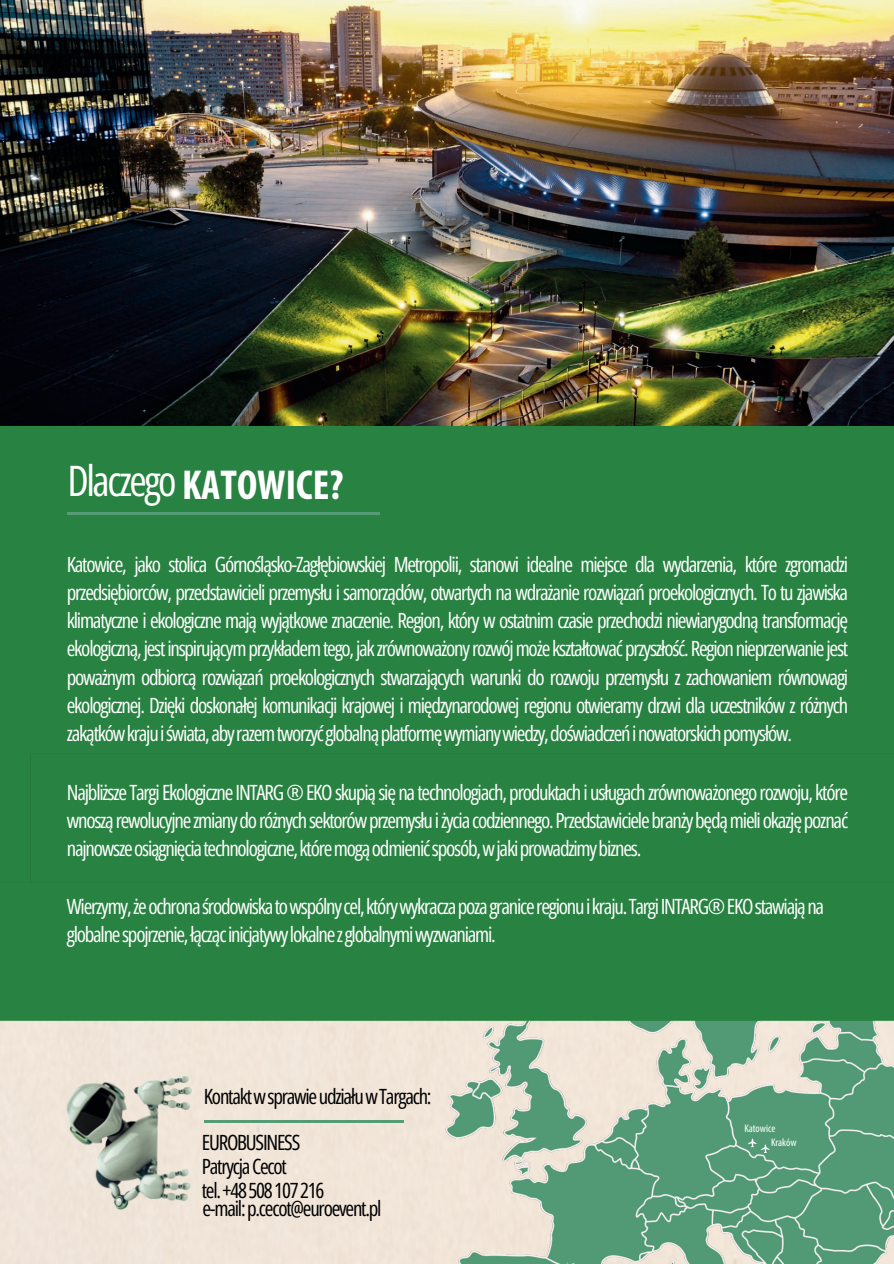
<style>
.page{position:relative;width:894px;height:1264px;background:#fff}
.page>*{position:absolute;margin:0;border:0;box-sizing:border-box;transform-origin:0 0}
.t1{font:700 condensed 42px "Myriad Pro";color:#fff}
.t2{font:21px/28.2px "Open Sans Condensed";letter-spacing:-.06em;color:#fff;text-align:justify}
.t3{font:21px/23.7px "Open Sans Condensed";letter-spacing:-.06em;color:#000001}
.t4{font:condensed 11.1px/14.1px "Myriad Pro";color:#fff}
.s1{font-family:"Open Sans Condensed";font-weight:400;font-stretch:normal}
</style>
<div class="page">
<img style="left:0;top:425px;width:893px;height:838px">
<div style="left:19px;top:740px;width:874px;height:128px;background:#288241"></div>
<img style="left:0;top:0;width:893px;height:425px">
<hr style="left:67px;top:513px;width:313px;height:2px;background:#559b76">
<img style="left:64px;top:1074px;width:138px;height:154px">
<hr style="left:204px;top:1120px;width:199px;height:2px;background:#559b76">
<svg style="left:747px;top:1138px;width:22px;height:15px"></svg>
<div style="left:0;top:868px;width:893px;height:162px;background:#288241"></div>
<h1 class="t1" style="left:67px;top:458px;width:277px"><span class="s1">Dlaczego</span> KATOWICE?</h1>
<p class="t2" style="left:67px;top:550px;width:782px">Katowice, jako stolica Górnośląsko-Zagłębiowskiej Metropolii, stanowi idealne miejsce dla wydarzenia, które zgromadzi przedsiębiorców, przedstawicieli przemysłu i samorządów, otwartych na wdrażanie rozwiązań proekologicznych. To tu zjawiska klimatyczne i ekologiczne mają wyjątkowe znaczenie. Region, który w ostatnim czasie przechodzi niewiarygodną transformację ekologiczną, jest inspirującym przykładem tego, jak zrównoważony rozwój może kształtować przyszłość. Region nieprzerwanie jest poważnym odbiorcą rozwiązań proekologicznych stwarzających warunki do rozwoju przemysłu z zachowaniem równowagi ekologicznej. Dzięki doskonałej komunikacji krajowej i międzynarodowej regionu otwieramy drzwi dla uczestników z różnych zakątków kraju i świata, aby razem tworzyć globalną platformę wymiany wiedzy, doświadczeń i nowatorskich pomysłów.</p>
<p class="t2" style="left:67px;top:777px;width:782px">Najbliższe Targi Ekologiczne INTARG ® EKO skupią się na technologiach, produktach i usługach zrównoważonego rozwoju, które wnoszą rewolucyjne zmiany do różnych sektorów przemysłu i życia codziennego. Przedstawiciele branży będą mieli okazję poznać najnowsze osiągnięcia technologiczne, które mogą odmienić sposób, w jaki prowadzimy biznes.</p>
<p class="t2" style="left:67px;top:891px;width:758px">Wierzymy, że ochrona środowiska to wspólny cel, który wykracza poza granice regionu i kraju. Targi INTARG® EKO stawiają na globalne spojrzenie, łącząc inicjatywy lokalne z globalnymi wyzwaniami.</p>
<p class="t3" style="left:204px;top:1083px;width:229px">Kontakt w sprawie udziału w Targach:</p>
<p class="t3" style="left:202px;top:1130px;width:124px">EUROBUSINESS<br>Patrycja Cecot<br>tel. +48 508 107 216</p>
<p class="t3" style="left:202px;top:1196px;width:180px">e-mail: p.cecot@euroevent.pl</p>
<p class="t4" style="left:770px;top:1121px;width:27px;text-indent:-27px">Katowice<br>Kraków</p>
</div>
